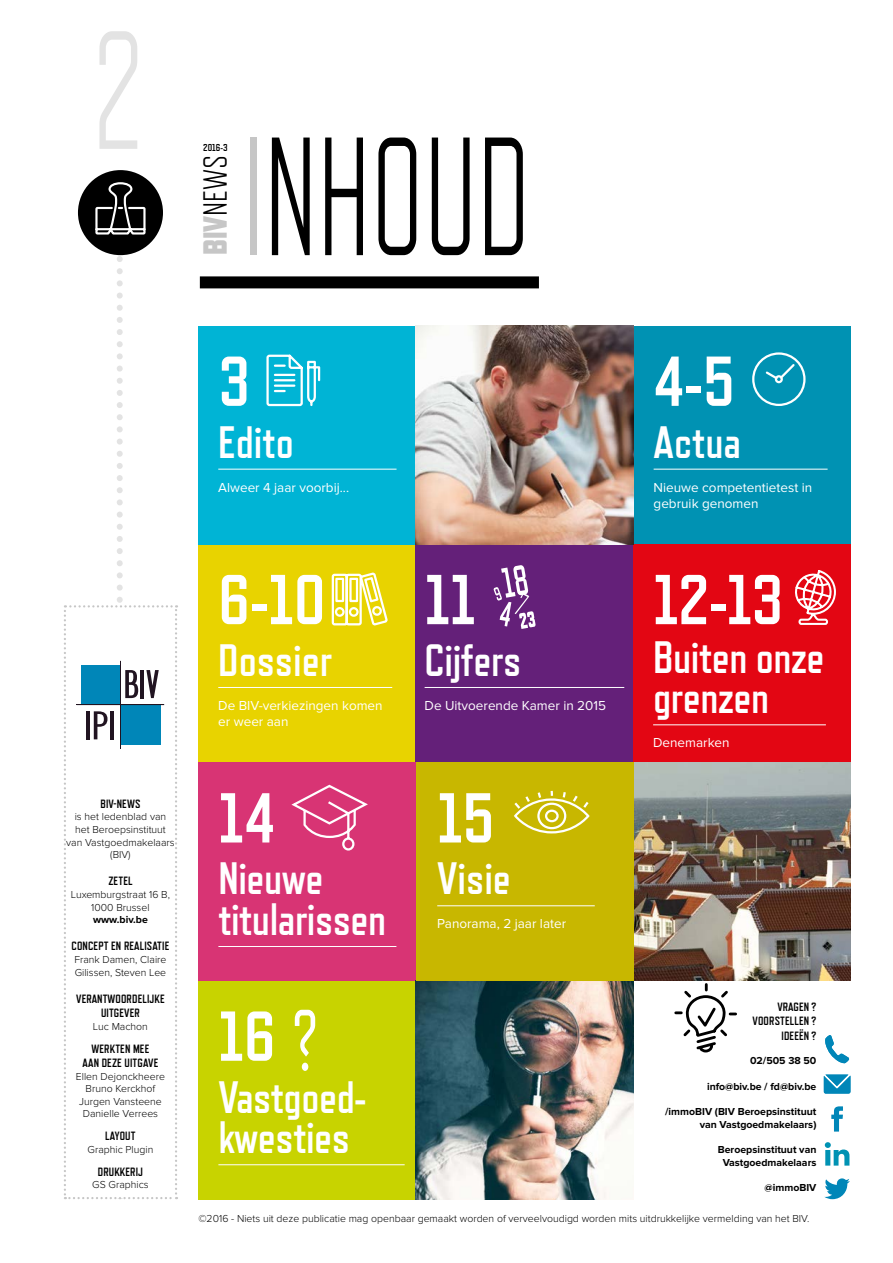
<style>
.page{position:relative;width:893px;height:1263px;background:#fff}
.page>*{position:absolute;margin:0;border:0;box-sizing:border-box;transform-origin:0 0}
.t1{font:300 168px "Refrigerator Deluxe";color:#000;scale:.75 1}
.t2{font:300 168px "Refrigerator Deluxe";color:#e3e3e3;scale:.75 1}
.t3{font:700 70.5px "Refrigerator Deluxe";color:#fff}
.t4{font:700 45.3px/40.7px "Refrigerator Deluxe";letter-spacing:-.01em;color:#fff}
.t5{font:300 33.45px "Refrigerator Deluxe";color:#000}
.t6{font:13.5px/16.2px "Proxima Nova";color:#fff}
.t7{font:700 12px/14.4px "Refrigerator Deluxe";letter-spacing:.01em;color:#000;text-align:center}
.t8{font:300 10.5px/12.6px "Proxima Nova";color:#000;text-align:center}
.t9{font:700 10.5px/12.6px "Proxima Nova";color:#000;text-align:right}
.t10{font:700 10.05px "Refrigerator Deluxe";color:#000}
.s1{font-weight:800;color:#c6c6c6}
.s2{color:#c6c6c6}
</style>
<div class="page">
<div style="left:200px;top:276px;width:339px;height:12px;background:#000"></div>
<div style="left:78px;top:170px;width:85px;height:85px;background:#000;border-radius:50%"></div>
<svg style="left:95px;top:182px;width:51px;height:53px"></svg>
<svg style="left:64px;top:247px;width:113px;height:952px"></svg>
<hr style="left:77px;top:704px;width:87px;height:1px;background:#211421">
<svg style="left:674px;top:983px;width:63px;height:70px"></svg>
<svg style="left:831px;top:1106px;width:12px;height:25px"></svg>
<svg style="left:824px;top:1074px;width:26px;height:19px"></svg>
<svg style="left:825px;top:1035px;width:24px;height:28px"></svg>
<svg style="left:824px;top:1178px;width:26px;height:21px"></svg>
<svg style="left:825px;top:1142px;width:24px;height:23px"></svg>
<div style="left:198px;top:544px;width:218px;height:219px;background:#e8d300"></div>
<hr style="left:218px;top:687px;width:174px;height:1px;background:#fff">
<svg style="left:331px;top:572px;width:57px;height:54px"></svg>
<div style="left:198px;top:326px;width:218px;height:218px;background:#00b4d5"></div>
<hr style="left:218px;top:469px;width:179px;height:1px;background:#fff">
<svg style="left:266px;top:354px;width:55px;height:53px"></svg>
<div style="left:633px;top:326px;width:218px;height:218px;background:#0092b3"></div>
<svg style="left:752px;top:352px;width:54px;height:54px"></svg>
<div style="left:775px;top:375px;width:8px;height:8px;border:2px solid #fff;border-radius:50%"></div>
<hr style="left:654px;top:469px;width:174px;height:1px;background:#fff">
<div style="left:633px;top:544px;width:218px;height:219px;background:#e30613"></div>
<hr style="left:653px;top:724px;width:173px;height:1px;background:#fff">
<svg style="left:795px;top:570px;width:41px;height:55px"></svg>
<div style="left:416px;top:544px;width:217px;height:219px;background:#642079"></div>
<hr style="left:425px;top:687px;width:199px;height:1px;background:#fff">
<svg style="left:493px;top:565px;width:43px;height:64px"></svg>
<div style="left:198px;top:763px;width:218px;height:218px;background:#d83474"></div>
<hr style="left:218px;top:946px;width:178px;height:1px;background:#fff">
<svg style="left:291px;top:784px;width:77px;height:67px"></svg>
<div style="left:198px;top:981px;width:218px;height:218px;background:#c8d300"></div>
<hr style="left:218px;top:1164px;width:187px;height:1px;background:#fff">
<svg style="left:294px;top:1009px;width:22px;height:62px"></svg>
<img style="left:416px;top:326px;width:217px;height:218px">
<img style="left:633px;top:763px;width:218px;height:218px">
<img style="left:416px;top:981px;width:217px;height:218px">
<div style="left:416px;top:763px;width:217px;height:218px;background:#c8b700"></div>
<hr style="left:437px;top:905px;width:158px;height:1px;background:#fff">
<svg style="left:514px;top:790px;width:76px;height:44px"></svg>
<h1 class="t2" style="left:92px;top:-7px;width:72px">2</h1>
<p class="t10" style="left:203px;top:142px;width:26px">2016-3</p>
<h3 class="t5" style="left:196px;top:255px;width:102px;rotate:-90deg"><span class="s1">BIV</span>NEWS</h3>
<h1 class="t1" style="left:242px;top:99px;width:386px"><span class="s2">I</span>NHOUD</h1>
<h2 class="t3" style="left:218px;top:340px;width:33px">3</h2>
<h2 class="t3" style="left:653px;top:340px;width:83px">4-5</h2>
<h3 class="t4" style="left:654px;top:421px;width:89px">Actua</h3>
<p class="t6" style="left:654px;top:479px;width:160px">Nieuwe competentietest in gebruik genomen</p>
<h3 class="t4" style="left:218px;top:421px;width:77px">Edito</h3>
<p class="t6" style="left:218px;top:479px;width:132px">Alweer 4 jaar voorbij...</p>
<p class="t7" style="left:101px;top:796px;width:41px">BIV-NEWS</p>
<p class="t8" style="left:66px;top:811px;width:110px">is het ledenblad van het Beroepsinstituut van Vastgoedmakelaars (BIV)</p>
<p class="t7" style="left:108px;top:874px;width:26px">ZETEL</p>
<p class="t8" style="left:71px;top:888px;width:101px">Luxemburgstraat 16 B,<br>1000 Brussel</p>
<p class="t9" style="left:93px;top:914px;width:56px">www.biv.be</p>
<p class="t7" style="left:72px;top:939px;width:99px">CONCEPT EN REALISATIE</p>
<p class="t8" style="left:74px;top:953px;width:94px;text-align:left">Frank Damen, Claire<br>Gilissen, Steven Lee</p>
<p class="t7" style="left:76px;top:991px;width:90px">VERANTWOORDELIJKE<br>UITGEVER</p>
<p class="t8" style="left:93px;top:1020px;width:56px">Luc Machon</p>
<p class="t7" style="left:83px;top:1041px;width:77px">WERKTEN MEE<br>AAN DEZE UITGAVE</p>
<p class="t8" style="left:76px;top:1070px;width:91px">Ellen Dejonckheere<br>Bruno Kerckhof<br>Jurgen Vansteene<br>Danielle Verrees</p>
<p class="t7" style="left:105px;top:1129px;width:32px">LAYOUT</p>
<p class="t8" style="left:88px;top:1143px;width:67px">Graphic Plugin</p>
<p class="t7" style="left:98px;top:1164px;width:47px">DRUKKERIJ</p>
<p class="t8" style="left:92px;top:1179px;width:58px">GS Graphics</p>
<h2 class="t3" style="left:218px;top:558px;width:109px">6-10</h2>
<h3 class="t4" style="left:218px;top:640px;width:115px">Dossier</h3>
<p class="t6" style="left:218px;top:697px;width:166px">De BIV-verkiezingen komen er weer aan</p>
<h2 class="t3" style="left:218px;top:777px;width:59px">14</h2>
<h3 class="t4" style="left:218px;top:858px;width:169px">Nieuwe titularissen</h3>
<h2 class="t3" style="left:218px;top:995px;width:59px">16</h2>
<h3 class="t4" style="left:218px;top:1076px;width:149px">Vastgoed&shy;kwesties</h3>
<h2 class="t3" style="left:425px;top:558px;width:52px">11</h2>
<h3 class="t4" style="left:425px;top:640px;width:98px">Cijfers</h3>
<p class="t6" style="left:425px;top:697px;width:183px">De Uitvoerende Kamer in 2015</p>
<h2 class="t3" style="left:437px;top:777px;width:59px">15</h2>
<h3 class="t4" style="left:437px;top:858px;width:75px">Visie</h3>
<p class="t6" style="left:437px;top:916px;width:130px">Panorama, 2 jaar later</p>
<h2 class="t3" style="left:653px;top:558px;width:131px">12-13</h2>
<h3 class="t4" style="left:653px;top:636px;width:173px">Buiten onze grenzen</h3>
<p class="t6" style="left:653px;top:735px;width:78px">Denemarken</p>
<p class="t7" style="left:753px;top:1000px;width:65px;text-align:right">VRAGEN ?<br>VOORSTELLEN ?<br>IDEEËN ?</p>
<p class="t9" style="left:750px;top:1055px;width:68px">02/505 38 50</p>
<p class="t9" style="left:707px;top:1080px;width:111px">info@biv.be / fd@biv.be</p>
<p class="t9" style="left:665px;top:1105px;width:153px">/immoBIV (BIV Beroepsinstituut van Vastgoedmakelaars)</p>
<p class="t9" style="left:718px;top:1143px;width:100px;text-align:center">Beroepsinstituut van<br>Vastgoedmakelaars</p>
<p class="t9" style="left:765px;top:1181px;width:53px">@immoBIV</p>
<p class="t8" style="left:198px;top:1212px;width:612px">©2016 - Niets uit deze publicatie mag openbaar gemaakt worden of verveelvoudigd worden mits uitdrukkelijke vermelding van het BIV.</p>
</div>
